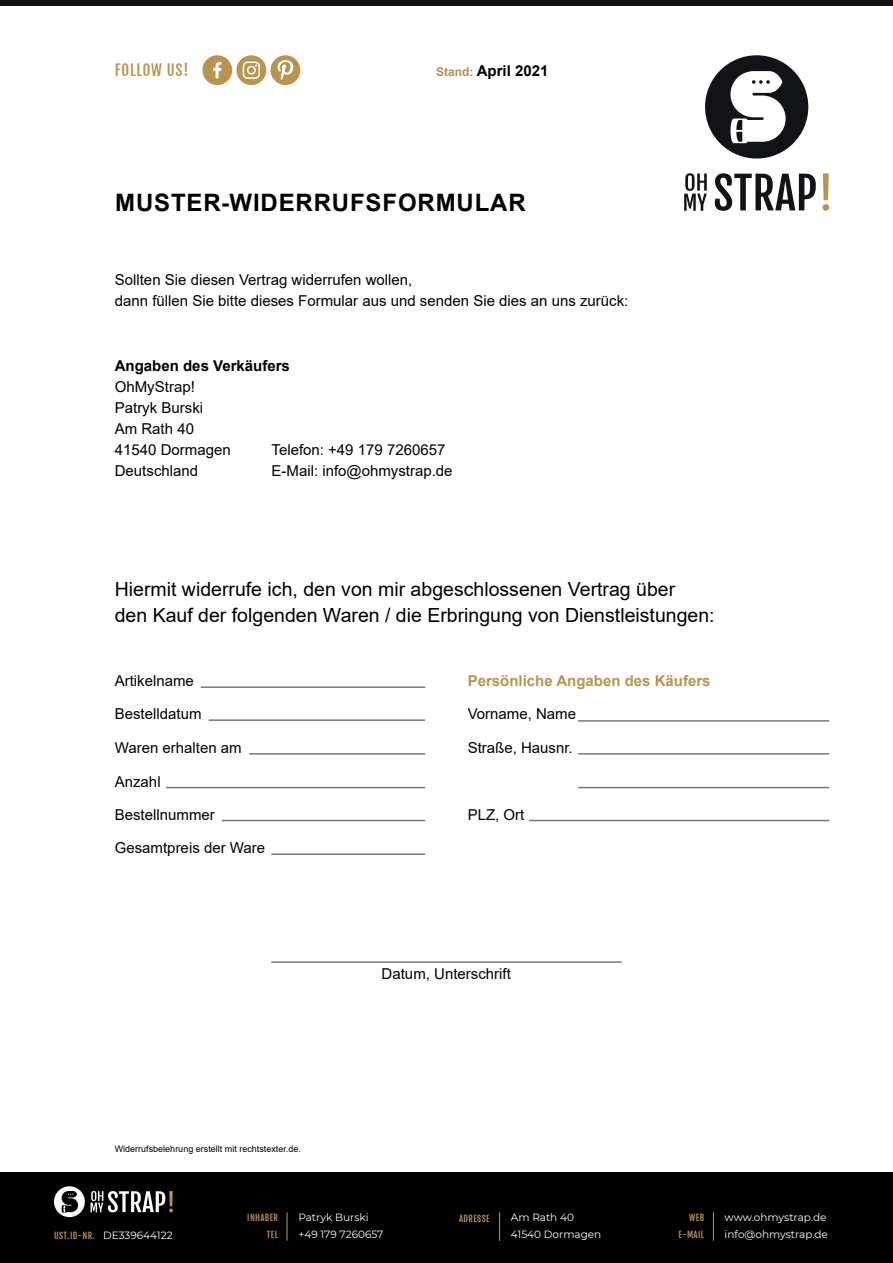
<style>
.page{position:relative;width:893px;height:1263px;background:#fff}
.page>*{position:absolute;margin:0;border:0;box-sizing:border-box;transform-origin:0 0}
.t1{font:700 24px "Arial";letter-spacing:.035em;color:#000}
.t2{font:19.5px/25.5px "Arial";color:#000}
.t3{font:15px/21px "Arial";color:#000}
.t4{font:700 15px "Arial";color:#000}
.t5{font:700 15px "Arial";color:#b8954f}
.t6{font:15px "Fjalla One";letter-spacing:.05em;color:#b8954f}
.t7{font:10.5px/17px "Montserrat";color:#fff}
.t8{font:9px "Arial";color:#000}
.t9{font:8.7px/17px "Fjalla One";letter-spacing:.05em;color:#b8954f;text-align:right}
.s1{font-size:12px;color:#af8f52}
</style>
<div class="page">
<svg style="left:715px;top:173px;width:101px;height:38px"></svg>
<svg style="left:822px;top:173px;width:7px;height:38px"></svg>
<svg style="left:684px;top:173px;width:23px;height:38px"></svg>
<svg style="left:705px;top:55px;width:103px;height:104px"></svg>
<div style="left:0;top:1172px;width:893px;height:91px;background:#000"></div>
<div style="left:0;top:0;width:893px;height:5px;background:#121217"></div>
<svg style="left:91px;top:1191px;width:82px;height:21px"></svg>
<div style="left:54px;top:1186px;width:31px;height:31px;background:#fff;border-radius:50%"></div>
<svg style="left:61px;top:1191px;width:17px;height:21px"></svg>
<svg style="left:202px;top:55px;width:98px;height:30px"></svg>
<svg style="left:287px;top:1212px;width:1px;height:29px"></svg>
<svg style="left:499px;top:1212px;width:1px;height:29px"></svg>
<svg style="left:713px;top:1212px;width:1px;height:29px"></svg>
<hr style="left:201px;top:686px;width:224px;height:2px;background:#777">
<hr style="left:578px;top:720px;width:251px;height:2px;background:#777">
<hr style="left:209px;top:719px;width:216px;height:2px;background:#777">
<hr style="left:578px;top:753px;width:251px;height:2px;background:#777">
<hr style="left:249px;top:753px;width:176px;height:2px;background:#777">
<hr style="left:578px;top:787px;width:251px;height:1px;background:#777">
<hr style="left:529px;top:820px;width:300px;height:1px;background:#777">
<hr style="left:166px;top:787px;width:259px;height:1px;background:#777">
<hr style="left:222px;top:820px;width:203px;height:1px;background:#777">
<hr style="left:271px;top:853px;width:154px;height:2px;background:#777">
<hr style="left:271px;top:961px;width:351px;height:2px;background:#777">
<p class="t6" style="left:115px;top:61px;width:75px">FOLLOW US!</p>
<p class="t4" style="left:436px;top:60px;width:114px"><span class="s1">Stand:</span> April 2021</p>
<h1 class="t1" style="left:115px;top:185px;width:412px">MUSTER-WIDERRUFSFORMULAR</h1>
<p class="t3" style="left:115px;top:270px;width:515px">Sollten Sie diesen Vertrag widerrufen wollen,<br>dann füllen Sie bitte dieses Formular aus und senden Sie dies an uns zurück:</p>
<p class="t4" style="left:115px;top:355px;width:177px">Angaben des Verkäufers</p>
<p class="t3" style="left:115px;top:376px;width:117px">OhMyStrap!<br>Patryk Burski<br>Am Rath 40<br>41540 Dormagen<br>Deutschland</p>
<p class="t3" style="left:271px;top:439px;width:183px">Telefon: +49 179 7260657<br>E-Mail: info@ohmystrap.de</p>
<h2 class="t2" style="left:115px;top:576px;width:601px">Hiermit widerrufe ich, den von mir abgeschlossenen Vertrag über<br>den Kauf der folgenden Waren / die Erbringung von Dienstleistungen:</h2>
<p class="t3" style="left:115px;top:670px;width:81px">Artikelname</p>
<p class="t5" style="left:468px;top:670px;width:244px">Persönliche Angaben des Käufers</p>
<p class="t3" style="left:468px;top:703px;width:110px">Vorname, Name</p>
<p class="t3" style="left:115px;top:703px;width:88px">Bestelldatum</p>
<p class="t3" style="left:115px;top:737px;width:128px">Waren erhalten am</p>
<p class="t3" style="left:115px;top:771px;width:47px">Anzahl</p>
<p class="t3" style="left:115px;top:804px;width:102px">Bestellnummer</p>
<p class="t3" style="left:115px;top:838px;width:152px">Gesamtpreis der Ware</p>
<p class="t3" style="left:468px;top:737px;width:107px">Straße, Hausnr.</p>
<p class="t3" style="left:468px;top:804px;width:58px">PLZ, Ort</p>
<p class="t3" style="left:382px;top:963px;width:131px">Datum, Unterschrift</p>
<p class="t8" style="left:115px;top:1143px;width:188px">Widerrufsbelehrung erstellt mit rechtstexter.de.</p>
<p class="t9" style="left:54px;top:1227px;width:42px">UST.ID-NR.</p>
<p class="t9" style="left:247px;top:1209px;width:32px">INHABER<br>TEL</p>
<p class="t7" style="left:298px;top:1209px;width:72px">Patryk Burski</p>
<p class="t7" style="left:103px;top:1226px;width:71px">DE339644122</p>
<p class="t7" style="left:298px;top:1226px;width:87px">+49 179 7260657</p>
<p class="t9" style="left:459px;top:1210px;width:32px">ADRESSE</p>
<p class="t7" style="left:511px;top:1209px;width:92px">Am Rath 40<br>41540 Dormagen</p>
<p class="t9" style="left:678px;top:1209px;width:27px">WEB<br>E-MAIL</p>
<p class="t7" style="left:725px;top:1209px;width:105px">www.ohmystrap.de info@ohmystrap.de</p>
</div>
